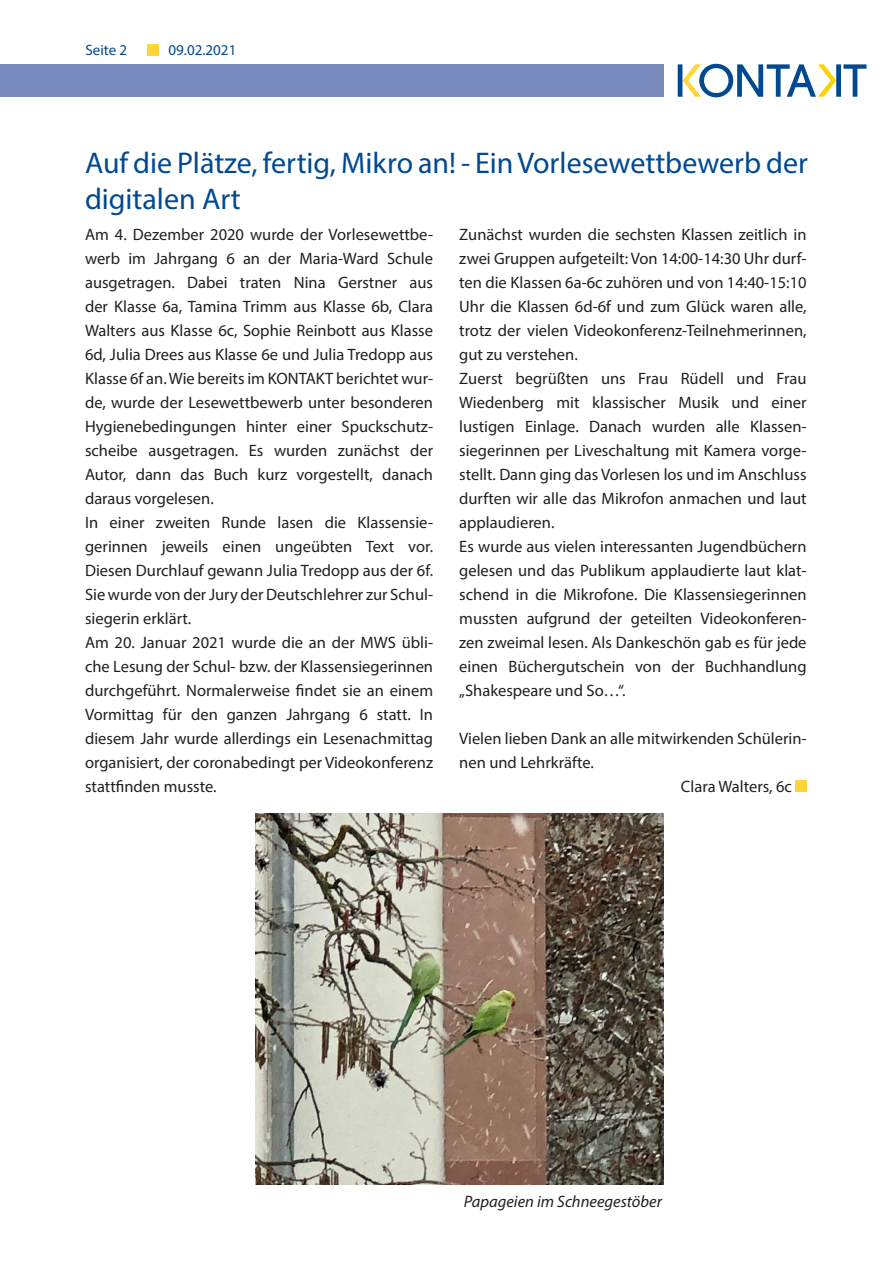
<style>
.page{position:relative;width:893px;height:1263px;background:#fff}
.page>*{position:absolute;margin:0;border:0;box-sizing:border-box;transform-origin:0 0}
.t1{font:30px/36px "Myriad Pro";color:#014990}
.t2{font:16.5px/24px "Myriad Pro";color:#231f20;text-align:justify}
.t3{font:italic 16.5px "Myriad Pro";color:#231f20}
.t4{font:15px "Myriad Pro";color:#014990}
</style>
<div class="page">
<svg style="left:678px;top:64px;width:188px;height:33px"></svg>
<div style="left:0;top:64px;width:663px;height:33px;background:#788bbc"></div>
<div style="left:148px;top:44px;width:11px;height:11px;background:#ffd636"></div>
<div style="left:795px;top:781px;width:12px;height:11px;background:#ffd636"></div>
<img style="left:255px;top:813px;width:408px;height:371px">
<p class="t4" style="left:85px;top:41px;width:43px">Seite 2</p>
<p class="t4" style="left:169px;top:41px;width:69px">09.02.2021</p>
<p class="t1" style="left:85px;top:145px;width:724px">Auf die Plätze, fertig, Mikro an! - Ein Vorlesewettbewerb der digitalen Art</p>
<p class="t2" style="left:85px;top:222px;width:350px">Am 4. Dezember 2020 wurde der Vorlesewettbe&shy;werb im Jahrgang 6 an der Maria-Ward Schule ausgetragen. Dabei traten Nina Gerstner aus der Klasse 6a, Tamina Trimm aus Klasse 6b, Clara Walters aus Klasse 6c, Sophie Reinbott aus Klasse 6d, Julia Drees aus Klasse 6e und Julia Tredopp aus Klasse 6f an. Wie bereits im KONTAKT berichtet wur&shy;de, wurde der Lesewettbewerb unter besonderen Hygienebedingungen hinter einer Spuckschutz&shy;scheibe ausgetragen. Es wurden zunächst der Autor, dann das Buch kurz vorgestellt, danach daraus vorgelesen.</p>
<p class="t2" style="left:85px;top:510px;width:350px">In einer zweiten Runde lasen die Klassensie&shy;gerinnen jeweils einen ungeübten Text vor.<br>Diesen Durchlauf gewann Julia Tredopp aus der 6f.<br>Sie wurde von der Jury der Deutschlehrer zur Schul&shy;siegerin erklärt.</p>
<p class="t2" style="left:85px;top:630px;width:350px">Am 20. Januar 2021 wurde die an der MWS übli&shy;che Lesung der Schul- bzw. der Klassensiegerinnen durchgeführt. Normalerweise findet sie an einem Vormittag für den ganzen Jahrgang 6 statt. In diesem Jahr wurde allerdings ein Lesenachmittag organisiert, der coronabedingt per Videokonferenz stattfinden musste.</p>
<p class="t2" style="left:459px;top:222px;width:349px">Zunächst wurden die sechsten Klassen zeitlich in zwei Gruppen aufgeteilt: Von 14:00-14:30 Uhr durf&shy;ten die Klassen 6a-6c zuhören und von 14:40-15:10<br>Uhr die Klassen 6d-6f und zum Glück waren alle, trotz der vielen Videokonferenz-Teilnehmerinnen, gut zu verstehen.</p>
<p class="t2" style="left:459px;top:366px;width:349px">Zuerst begrüßten uns Frau Rüdell und Frau Wiedenberg mit klassischer Musik und einer lustigen Einlage. Danach wurden alle Klassen&shy;siegerinnen per Liveschaltung mit Kamera vorge&shy;stellt. Dann ging das Vorlesen los und im Anschluss durften wir alle das Mikrofon anmachen und laut applaudieren.</p>
<p class="t2" style="left:459px;top:534px;width:349px">Es wurde aus vielen interessanten Jugendbüchern gelesen und das Publikum applaudierte laut klat&shy;schend in die Mikrofone. Die Klassensiegerinnen mussten aufgrund der geteilten Videokonferen&shy;zen zweimal lesen. Als Dankeschön gab es für jede einen Büchergutschein von der Buchhandlung „Shakespeare und So…“.</p>
<p class="t2" style="left:459px;top:726px;width:349px">Vielen lieben Dank an alle mitwirkenden Schülerin&shy;nen und Lehrkräfte.</p>
<p class="t2" style="left:681px;top:774px;width:112px">Clara Walters, 6c</p>
<p class="t3" style="left:464px;top:1191px;width:200px">Papageien im Schneegestöber</p>
</div>
